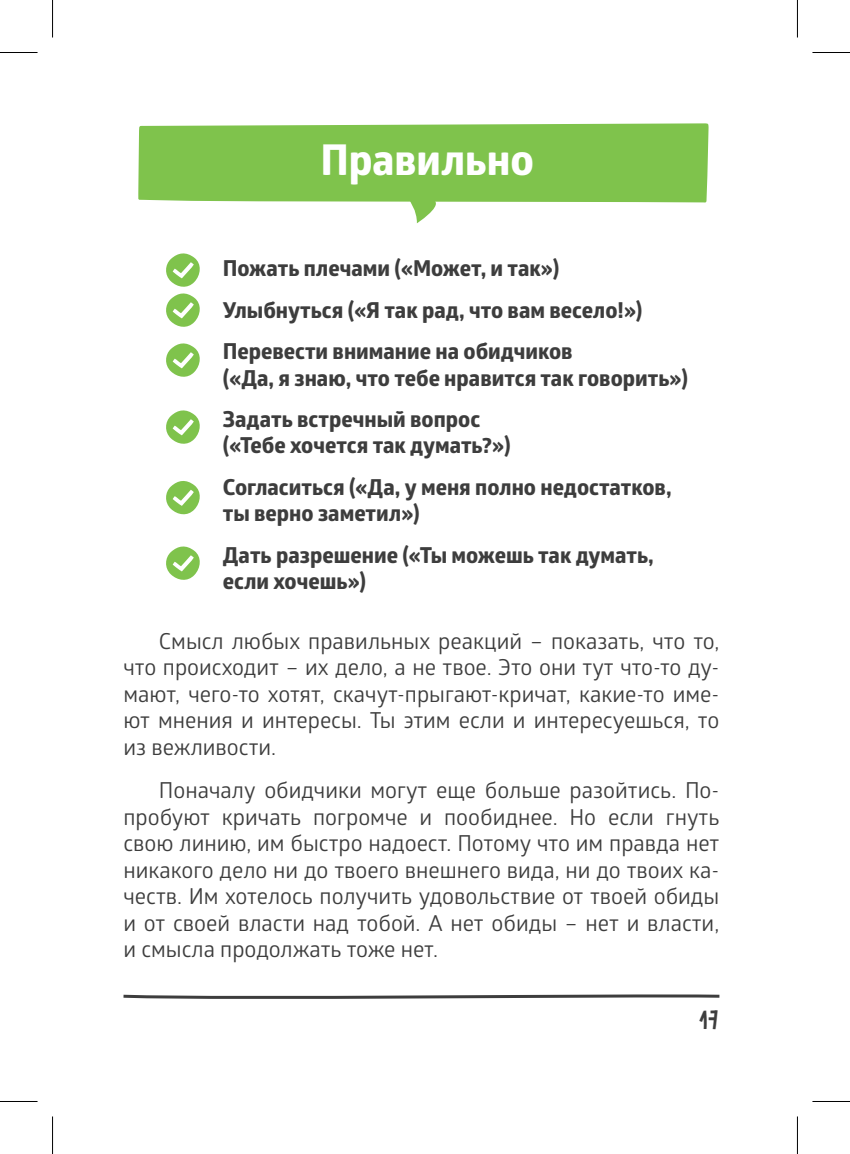
<style>
.page{position:relative;width:850px;height:1154px;background:#fff}
.page>*{position:absolute;margin:0;border:0;box-sizing:border-box;transform-origin:0 0}
.t1{font:700 42.5px "Globerx";color:#fff}
.t2{font:25px "Le Osler Sharp";color:#3d3d3d}
.t3{font:22px/26.5px "Glober";color:#3d3d3d;text-align:justify}
.t4{font:700 22px/41.5px "Globerx";color:#3d3d3d}
</style>
<div class="page">
<div style="left:138px;top:123px;width:570px;height:80px;background:#7fc34c"></div>
<svg style="left:409px;top:194px;width:31px;height:29px"></svg>
<svg style="left:123px;top:994px;width:597px;height:5px"></svg>
<svg style="left:166px;top:253px;width:34px;height:74px"></svg>
<svg style="left:166px;top:343px;width:34px;height:34px"></svg>
<svg style="left:166px;top:410px;width:34px;height:34px"></svg>
<svg style="left:166px;top:481px;width:34px;height:34px"></svg>
<svg style="left:166px;top:546px;width:34px;height:34px"></svg>
<hr style="left:0;top:52px;width:38px;height:1px;background:#000">
<hr style="left:812px;top:52px;width:37px;height:1px;background:#000">
<hr style="left:0;top:1101px;width:38px;height:1px;background:#000">
<hr style="left:812px;top:1101px;width:37px;height:1px;background:#000">
<hr style="left:52px;top:0;width:1px;height:38px;background:#000">
<hr style="left:52px;top:1116px;width:1px;height:38px;background:#000">
<hr style="left:796px;top:0;width:1px;height:38px;background:#000">
<hr style="left:796px;top:1116px;width:1px;height:38px;background:#000">
<h1 class="t1" style="left:320px;top:129px;width:215px">Правильно</h1>
<p class="t4" style="left:223px;top:247px;width:421px">Пожать плечами («Может, и так»)<br>Улыбнуться («Я так рад, что вам весело!»)<br>Перевести внимание на обидчиков</p>
<p class="t4" style="left:223px;top:357px;width:466px">(«Да, я знаю, что тебе нравится так говорить»)<br>Задать встречный вопрос</p>
<p class="t4" style="left:223px;top:424px;width:450px">(«Тебе хочется так думать?»)<br>Согласиться («Да, у меня полно недостатков,</p>
<p class="t4" style="left:223px;top:492px;width:432px">ты верно заметил»)<br>Дать разрешение («Ты можешь так думать,</p>
<p class="t4" style="left:223px;top:560px;width:145px">если хочешь»)</p>
<p class="t3" style="left:123px;top:627px;width:597px;text-indent:35px">Смысл любых правильных реакций – показать, что то, что происходит – их дело, а не твое. Это они тут что-то ду&shy;мают, чего-то хотят, скачут-прыгают-кричат, какие-то име&shy;ют мнения и интересы. Ты этим если и интересуешься, то из вежливости.</p>
<p class="t3" style="left:123px;top:776px;width:597px;text-indent:35px">Поначалу обидчики могут еще больше разойтись. По&shy;пробуют кричать погромче и пообиднее. Но если гнуть свою линию, им быстро надоест. Потому что им правда нет никакого дело ни до твоего внешнего вида, ни до твоих ка&shy;честв. Им хотелось получить удовольствие от твоей обиды и от своей власти над тобой. А нет обиды – нет и власти, и смысла продолжать тоже нет.</p>
<p class="t2" style="left:699px;top:1005px;width:21px">17</p>
</div>
